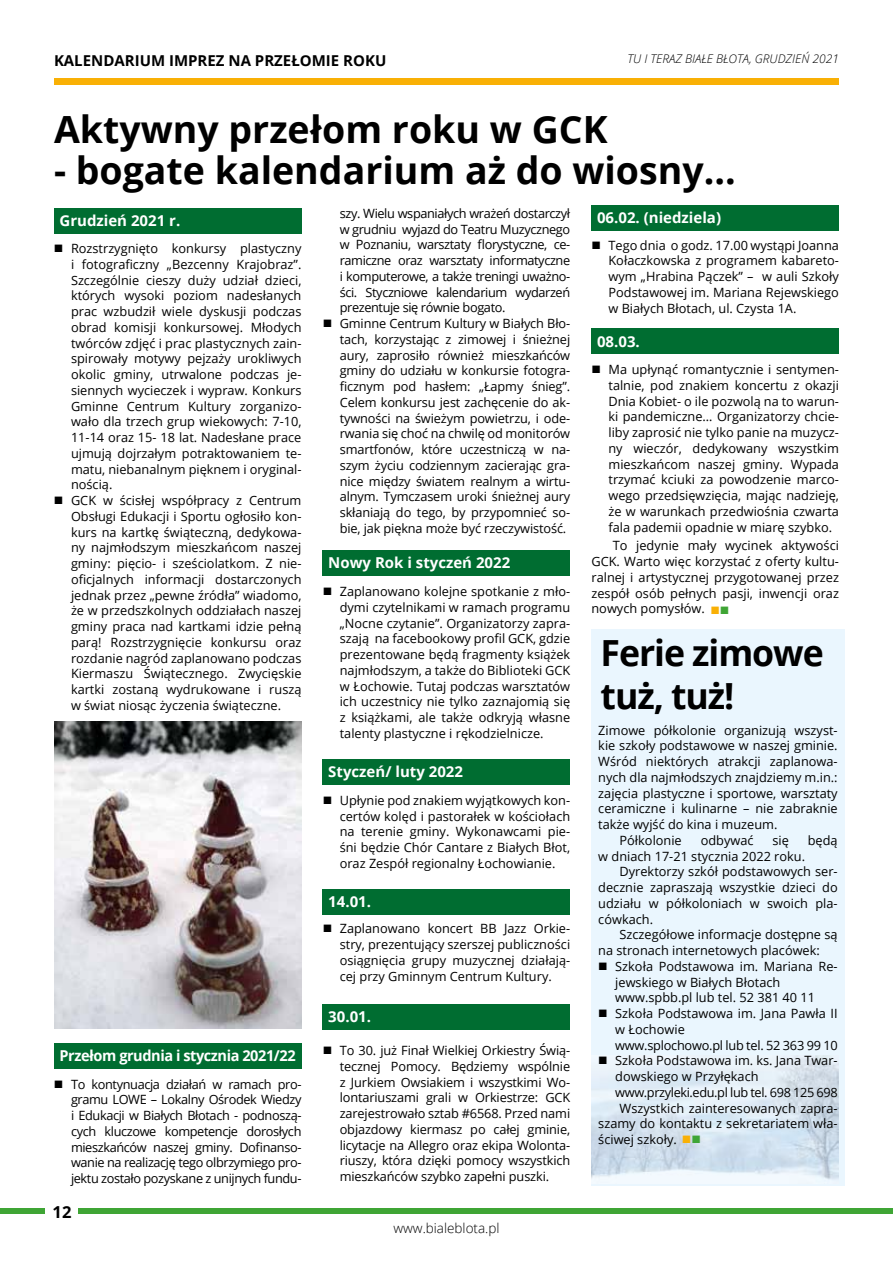
<style>
.page{position:relative;width:893px;height:1263px;background:#fff}
.page>*{position:absolute;margin:0;border:0;box-sizing:border-box;transform-origin:0 0}
.t1{font:700 37.5px "Open Sans";color:#000}
.t2{font:700 36px/43.2px "Open Sans";letter-spacing:-.03em;color:#000}
.t3{font:700 16.5px "Open Sans";color:#000}
.t4{font:700 15px "Open Sans";color:#fff}
.t5{font:700 15px "Open Sans";color:#000}
.t6{font:700 15px "Open Sans";letter-spacing:-.03em;color:#fff}
.t7{font:300 13.5px "Open Sans";color:#000}
.t8{font:12.75px/15.8px "Open Sans";color:#000;text-align:justify}
.t9{font:12.75px "Open Sans";letter-spacing:-.03em;color:#000}
.t10{font:12.75px "Open Sans";letter-spacing:-.02em;color:#000}
.t11{font:italic 300 12px "Open Sans";color:#000}
</style>
<div class="page">
<div style="left:54px;top:78px;width:785px;height:7px;background:#f9b005"></div>
<div style="left:79px;top:1208px;width:814px;height:6px;background:#3fa535"></div>
<div style="left:0;top:1208px;width:45px;height:6px;background:#3fa535"></div>
<div style="left:54px;top:208px;width:247px;height:26px;background:#006d31"></div>
<div style="left:323px;top:551px;width:247px;height:25px;background:#006d31"></div>
<div style="left:323px;top:759px;width:247px;height:26px;background:#006d31"></div>
<div style="left:323px;top:889px;width:247px;height:25px;background:#006d31"></div>
<div style="left:323px;top:1004px;width:247px;height:26px;background:#006d31"></div>
<div style="left:591px;top:205px;width:248px;height:26px;background:#006d31"></div>
<div style="left:591px;top:329px;width:248px;height:25px;background:#006d31"></div>
<div style="left:54px;top:1043px;width:247px;height:25px;background:#006d31"></div>
<div style="left:591px;top:629px;width:253px;height:557px;background:#eaf6fe"></div>
<img style="left:591px;top:1056px;width:248px;height:123px">
<img style="left:54px;top:721px;width:247px;height:307px">
<svg style="left:599px;top:1057px;width:8px;height:7px"></svg>
<svg style="left:683px;top:1136px;width:17px;height:7px"></svg>
<p class="t5" style="left:54px;top:50px;width:322px">kalen darium imp rez na przełom ie roku</p>
<p class="t11" style="left:627px;top:51px;width:213px">TU I TERAZ BIAŁE BŁOTA, GRUDZIEŃ 2021</p>
<h1 class="t1" style="left:54px;top:103px;width:555px">Aktywny przełom roku w GCK</h1>
<h1 class="t1" style="left:54px;top:144px;width:683px">- bogate kalendarium aż do wiosny...</h1>
<p class="t4" style="left:60px;top:210px;width:122px">Grudzień 2021 r.</p>
<p class="t8" style="left:340px;top:205px;width:232px;text-align:left">szy. Wielu wspaniałych wrażeń dostarczył w grudniu wyjazd do Teatru Muzycznego w Poznaniu, warsztaty florystyczne, ce&shy;ramiczne oraz warsztaty informatyczne i komputerowe, a także treningi uważno&shy;ści. Styczniowe kalendarium wydarzeń prezentuje się równie bogato.<br>Gminne Centrum Kultury w Białych Bło&shy;tach, korzystając z zimowej i śnieżnej aury, zaprosiło również mieszkańców gminy do udziału w konkursie fotogra&shy;ficznym pod hasłem: „Łapmy śnieg”.<br>Celem konkursu jest zachęcenie do ak&shy;tywności na świeżym powietrzu, i ode&shy;rwania się choć na chwilę od monitorów smartfonów, które uczestniczą w na&shy;szym życiu codziennym zacierając gra&shy;nice między światem realnym a wirtu&shy;alnym. Tymczasem uroki śnieżnej aury skłaniają do tego, by przypomnieć so&shy;bie, jak piękna może być rzeczywistość.</p>
<p class="t4" style="left:597px;top:207px;width:126px">06.02. (niedziela)</p>
<p class="t8" style="left:608px;top:237px;width:232px">Tego dnia o godz. 17.00 wystąpi Joanna Kołaczkowska z programem kabareto&shy;wym „Hrabina Pączek” – w auli Szkoły Podstawowej im. Mariana Rejewskiego w Białych Błotach, ul. Czysta 1A.</p>
<p class="t8" style="left:71px;top:240px;width:232px;text-align:left">Rozstrzygnięto konkursy plastyczny i fotograficzny „Bezcenny Krajobraz”.<br>Szczególnie cieszy duży udział dzieci, których wysoki poziom nadesłanych prac wzbudził wiele dyskusji podczas obrad komisji konkursowej. Młodych twórców zdjęć i prac plastycznych zain&shy;spirowały motywy pejzaży urokliwych okolic gminy, utrwalone podczas je&shy;siennych wycieczek i wypraw. Konkurs Gminne Centrum Kultury zorganizo&shy;wało dla trzech grup wiekowych: 7-10, 11-14 oraz 15- 18 lat. Nadesłane prace ujmują dojrzałym potraktowaniem te&shy;matu, niebanalnym pięknem i oryginal&shy;nością.<br>GCK w ścisłej współpracy z Centrum Obsługi Edukacji i Sportu ogłosiło kon&shy;kurs na kartkę świąteczną, dedykowa&shy;ny najmłodszym mieszkańcom naszej gminy: pięcio- i sześciolatkom. Z nie&shy;oficjalnych informacji dostarczonych jednak przez „pewne źródła” wiadomo, że w przedszkolnych oddziałach naszej gminy praca nad kartkami idzie pełną parą! Rozstrzygnięcie konkursu oraz rozdanie nagród zaplanowano podczas Kiermaszu Świątecznego. Zwycięskie kartki zostaną wydrukowane i ruszą w świat niosąc życzenia świąteczne.</p>
<p class="t4" style="left:597px;top:330px;width:44px">08.03.</p>
<p class="t8" style="left:608px;top:361px;width:232px">Ma upłynąć romantycznie i sentymen&shy;talnie, pod znakiem koncertu z okazji Dnia Kobiet- o ile pozwolą na to warun&shy;ki pandemiczne… Organizatorzy chcie&shy;liby zaprosić nie tylko panie na muzycz&shy;ny wieczór, dedykowany wszystkim mieszkańcom naszej gminy. Wypada trzymać kciuki za powodzenie marco&shy;wego przedsięwzięcia, mając nadzieję, że w warunkach przedwiośnia czwarta fala pademii opadnie w miarę szybko.</p>
<p class="t8" style="left:591px;top:538px;width:249px;text-indent:21px">To jedynie mały wycinek aktywości GCK. Warto więc korzystać z oferty kultu&shy;ralnej i artystycznej przygotowanej przez zespół osób pełnych pasji, inwencji oraz nowych pomysłów.</p>
<h2 class="t2" style="left:601px;top:630px;width:225px">Ferie zimowe tuż, tuż!</h2>
<p class="t8" style="left:598px;top:722px;width:241px">Zimowe półkolonie organizują wszyst-</p>
<p class="t8" style="left:598px;top:738px;width:241px">kie szkoły podstawowe w naszej gminie.</p>
<p class="t8" style="left:598px;top:753px;width:241px">Wśród niektórych atrakcji zaplanowa-</p>
<p class="t8" style="left:598px;top:769px;width:241px">nych dla najmłodszych znajdziemy m.in.:</p>
<p class="t8" style="left:598px;top:785px;width:241px">zajęcia plastyczne i sportowe, warsztaty</p>
<p class="t8" style="left:598px;top:800px;width:241px">ceramiczne i kulinarne – nie zabraknie</p>
<p class="t8" style="left:598px;top:816px;width:181px">także wyjść do kina i muzeum.</p>
<p class="t8" style="left:620px;top:832px;width:64px">Półkolonie</p>
<p class="t8" style="left:701px;top:832px;width:54px">odbywać</p>
<p class="t8" style="left:772px;top:832px;width:18px">się</p>
<p class="t8" style="left:808px;top:832px;width:31px">będą</p>
<p class="t8" style="left:598px;top:848px;width:208px">w dniach 17-21 stycznia 2022 roku.</p>
<p class="t8" style="left:620px;top:863px;width:220px">Dyrektorzy szkół podstawowych ser-</p>
<p class="t8" style="left:598px;top:879px;width:241px">decznie zapraszają wszystkie dzieci do</p>
<p class="t8" style="left:598px;top:895px;width:241px">udziału w półkoloniach w swoich pla-</p>
<p class="t8" style="left:598px;top:911px;width:56px">cówkach.</p>
<p class="t8" style="left:620px;top:926px;width:220px">Szczegółowe informacje dostępne są</p>
<p class="t8" style="left:598px;top:942px;width:223px">na stronach internetowych placówek:</p>
<p class="t8" style="left:615px;top:958px;width:224px">Szkoła Podstawowa im. Mariana Re-</p>
<p class="t8" style="left:615px;top:974px;width:167px">jewskiego w Białych Błotach</p>
<p class="t8" style="left:615px;top:989px;width:201px">www.spbb.pl lub tel. 52 381 40 11</p>
<p class="t8" style="left:615px;top:1005px;width:224px">Szkoła Podstawowa im. Jana Pawła II</p>
<p class="t8" style="left:615px;top:1021px;width:71px">w Łochowie</p>
<p class="t10" style="left:615px;top:1036px;width:224px">www.splochowo.pl lub tel. 52 363 99 10</p>
<p class="t8" style="left:615px;top:1052px;width:224px">Szkoła Podstawowa im. ks. Jana Twar-</p>
<p class="t8" style="left:615px;top:1068px;width:145px">dowskiego w Przyłękach</p>
<p class="t9" style="left:615px;top:1083px;width:224px">www.przyleki.edu.pl lub tel. 698 125 698</p>
<p class="t8" style="left:620px;top:1100px;width:220px">Wszystkich zainteresowanych zapra-</p>
<p class="t8" style="left:598px;top:1115px;width:241px">szamy do kontaktu z sekretariatem wła-</p>
<p class="t8" style="left:598px;top:1131px;width:80px">ściwej szkoły.</p>
<p class="t4" style="left:328px;top:552px;width:184px">Nowy Rok i styczeń 2022</p>
<p class="t8" style="left:340px;top:583px;width:232px">Zaplanowano kolejne spotkanie z mło&shy;dymi czytelnikami w ramach programu „Nocne czytanie”. Organizatorzy zapra&shy;szają na facebookowy profil GCK, gdzie prezentowane będą fragmenty książek najmłodszym, a także do Biblioteki GCK w Łochowie. Tutaj podczas warsztatów ich uczestnicy nie tylko zaznajomią się z książkami, ale także odkryją własne talenty plastyczne i rękodzielnicze.</p>
<p class="t4" style="left:328px;top:761px;width:136px">Styczeń/ luty 2022</p>
<p class="t8" style="left:340px;top:792px;width:232px">Upłynie pod znakiem wyjątkowych kon&shy;certów kolęd i pastorałek w kościołach na terenie gminy. Wykonawcami pie&shy;śni będzie Chór Cantare z Białych Błot, oraz Zespół regionalny Łochowianie.</p>
<p class="t4" style="left:328px;top:890px;width:44px">14.01.</p>
<p class="t8" style="left:340px;top:920px;width:232px">Zaplanowano koncert BB Jazz Orkie&shy;stry, prezentujący szerszej publiczności osiągnięcia grupy muzycznej działają&shy;cej przy Gminnym Centrum Kultury.</p>
<p class="t4" style="left:328px;top:1006px;width:44px">30.01.</p>
<p class="t8" style="left:340px;top:1042px;width:232px">To 30. już Finał Wielkiej Orkiestry Świą&shy;tecznej Pomocy. Będziemy wspólnie z Jurkiem Owsiakiem i wszystkimi Wo&shy;lontariuszami grali w Orkiestrze: GCK zarejestrowało sztab #6568. Przed nami objazdowy kiermasz po całej gminie, licytacje na Allegro oraz ekipa Wolonta&shy;riuszy, która dzięki pomocy wszystkich mieszkańców szybko zapełni puszki.</p>
<p class="t6" style="left:60px;top:1044px;width:238px">Przełom grudnia i stycznia 2021/22</p>
<p class="t8" style="left:71px;top:1076px;width:232px">To kontynuacja działań w ramach pro&shy;gramu LOWE – Lokalny Ośrodek Wiedzy i Edukacji w Białych Błotach - podnoszą&shy;cych kluczowe kompetencje dorosłych mieszkańców naszej gminy. Dofinanso&shy;wanie na realizację tego olbrzymiego pro&shy;jektu zostało pozyskane z unijnych fundu-</p>
<p class="t3" style="left:53px;top:1200px;width:20px">12</p>
<p class="t7" style="left:393px;top:1219px;width:108px">www.bialeblota.pl</p>
</div>
